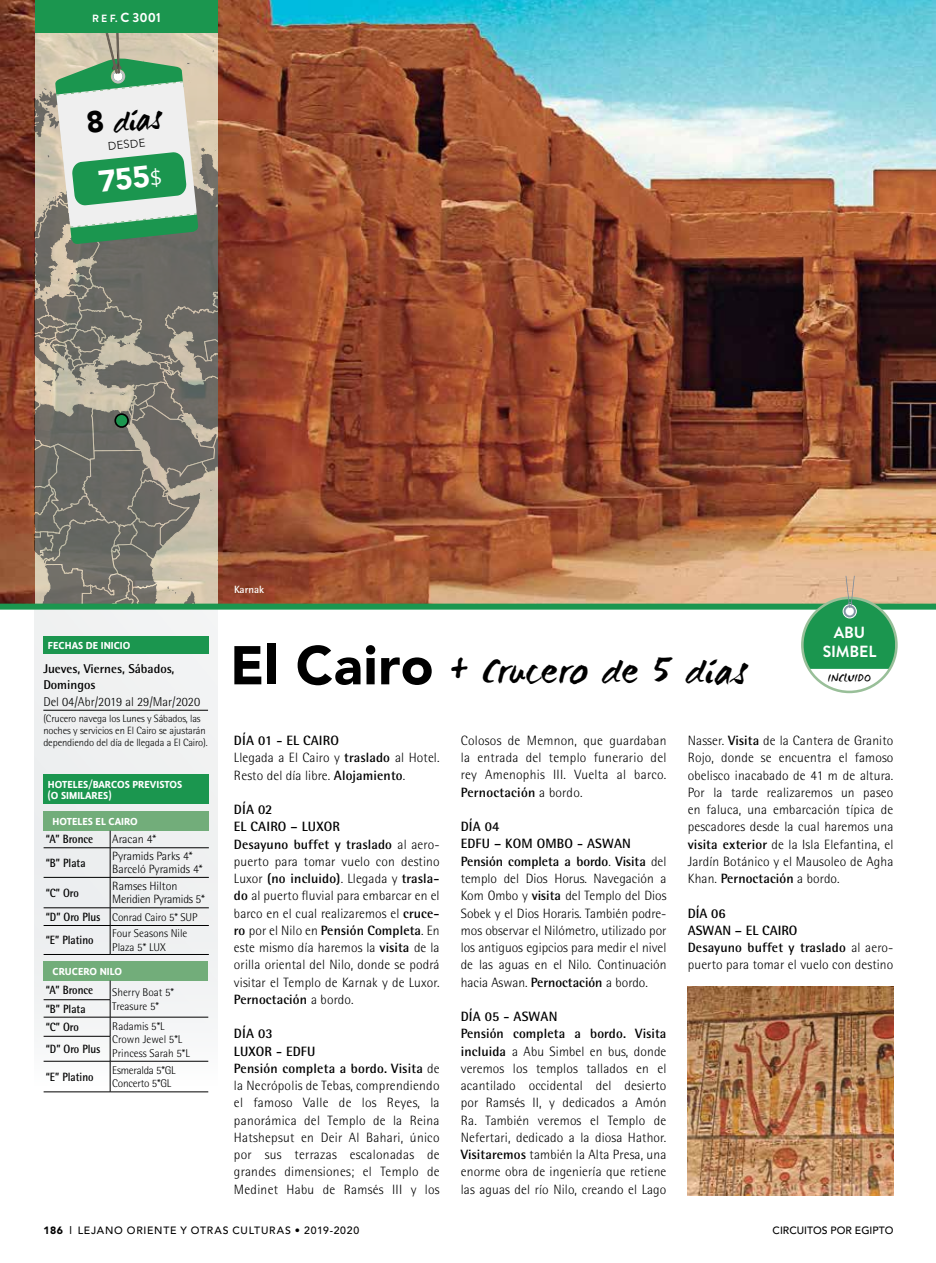
<style>
.page{position:relative;width:936px;height:1263px;background:#fff}
.page>*{position:absolute;margin:0;border:0;box-sizing:border-box;transform-origin:0 0}
.t1{font:39px "WC Mano Negra Bta";letter-spacing:.025em;color:#000}
.t2{font:33px "WC Mano Negra Bta";color:#000}
.t3{font:900 30px "Avenir";color:#fff}
.t4{font:700 16.2px/18.9px "Brandon Grotesque";letter-spacing:-.01em;color:#fff;text-align:center}
.t5{font:300 13.5px/17.2px "Rotis Semi Sans Std";letter-spacing:.01em;color:#000}
.t6{font:700 13.5px/17.2px "Rotis Semi Sans Std";letter-spacing:.01em;color:#000}
.t7{font:700 13.2px "Brandon Grotesque";color:#fff}
.t8{font:700 12.75px/16.5px "Rotis Semi Sans Std";color:#000}
.t9{font:300 12.75px "Rotis Semi Sans Std";color:#000}
.t10{font:700 12px/18.3px "Rotis Semi Sans Std";color:#000;scale:.9 1}
.t11{font:700 12px/10.5px "Lemon Sans Rnd";color:#fff}
.t12{font:300 12px/13.5px "Rotis Semi Sans Std";color:#000}
.t13{font:300 12px/13.5px "Rotis Semi Sans Std";letter-spacing:-.02em;color:#000}
.t14{font:12px "WC Mano Negra Bta";letter-spacing:.025em;color:#000}
.t15{font:300 11.25px/13.5px "Rotis Semi Sans Std";color:#000}
.t16{font:300 11.25px/13.5px "Rotis Semi Sans Std";letter-spacing:-.02em;color:#000}
.t17{font:300 11.1px "Avenir LT Std";color:#000}
.t18{font:300 10.5px/12px "Rotis Semi Sans Std";letter-spacing:-.01em;color:#000}
.t19{font:500 10.5px "Avenir LT Std";letter-spacing:.06em;color:#000}
.t20{font:500 10.5px "Avenir LT Std";color:#000}
.t21{font:700 10.5px "Rotis Semi Sans Std";color:#fff}
.s1{font-size:10.5px}
.s2{font-family:"Avenir";font-weight:900;font-size:30px}
.s3{font-family:"Chaparral Pro";font-weight:400;font-size:24.3px}
.s4{font-weight:700;font-size:12px}
.s5{font-family:"Avenir";font-weight:900;font-size:54px}
.s6{font-weight:700}
.s7{font-weight:300}
.s8{font-weight:900}
</style>
<div class="page">
<img style="left:0;top:0;width:935px;height:604px">
<div style="left:35px;top:610px;width:183px;height:483px;background:#f0f1f1"></div>
<hr style="left:43px;top:710px;width:165px;height:1px;background:#000">
<div style="left:44px;top:636px;width:165px;height:18px;background:#1b964f"></div>
<div style="left:44px;top:811px;width:165px;height:20px;background:#72ad7a"></div>
<hr style="left:44px;top:847px;width:66px;height:1px;background:#000">
<hr style="left:110px;top:847px;width:99px;height:1px;background:#000">
<svg style="left:110px;top:831px;width:1px;height:46px"></svg>
<hr style="left:44px;top:877px;width:66px;height:1px;background:#000">
<hr style="left:110px;top:877px;width:99px;height:1px;background:#000">
<hr style="left:110px;top:877px;width:1px;height:31px;background:#000">
<hr style="left:44px;top:907px;width:66px;height:1px;background:#000">
<hr style="left:110px;top:907px;width:99px;height:1px;background:#000">
<hr style="left:44px;top:925px;width:66px;height:1px;background:#000">
<hr style="left:110px;top:925px;width:99px;height:1px;background:#000">
<svg style="left:110px;top:908px;width:1px;height:46px"></svg>
<hr style="left:44px;top:954px;width:66px;height:1px;background:#000">
<hr style="left:110px;top:954px;width:99px;height:1px;background:#000">
<div style="left:44px;top:961px;width:164px;height:19px;background:#72ad7a"></div>
<hr style="left:44px;top:999px;width:66px;height:1px;background:#000">
<hr style="left:44px;top:1017px;width:66px;height:1px;background:#000">
<hr style="left:110px;top:1017px;width:98px;height:1px;background:#000">
<hr style="left:44px;top:1036px;width:66px;height:1px;background:#000">
<svg style="left:110px;top:980px;width:1px;height:81px"></svg>
<hr style="left:44px;top:1061px;width:66px;height:1px;background:#000">
<hr style="left:110px;top:1061px;width:98px;height:1px;background:#000">
<hr style="left:110px;top:1061px;width:1px;height:31px;background:#000">
<hr style="left:44px;top:1091px;width:66px;height:1px;background:#000">
<hr style="left:110px;top:1091px;width:98px;height:1px;background:#000">
<div style="left:44px;top:774px;width:165px;height:30px;background:#1b964f"></div>
<svg style="left:35px;top:33px;width:183px;height:571px;background:#909887"></svg>
<div style="left:35px;top:0;width:183px;height:33px;background:#1b964f"></div>
<div style="left:0;top:604px;width:935px;height:6px;background:#1b964f"></div>
<svg style="left:802px;top:576px;width:93px;height:93px;background:#62a66f"></svg>
<img style="left:687px;top:986px;width:206px;height:209px">
<p class="t7" style="left:92px;top:8px;width:70px"><span class="s1">R E F.</span> C 3001</p>
<h2 class="t2" style="left:84px;top:103px;width:77px;rotate:-6deg"><span class="s2">8</span> días</h2>
<p class="t17" style="left:107px;top:140px;width:39px;rotate:-6deg">DESDE</p>
<h3 class="t3" style="left:96px;top:156px;width:66px;rotate:-6deg">755<span class="s3">$</span></h3>
<p class="t11" style="left:48px;top:640px;width:84px">FECHAS DE INICIO</p>
<p class="t8" style="left:43px;top:660px;width:133px">Jueves, Viernes, Sábados,<br>Domingos</p>
<p class="t9" style="left:43px;top:694px;width:158px">Del 04/Abr/2019 al 29/Mar/2020</p>
<p class="t18" style="left:43px;top:712px;width:166px">(Crucero navega los Lunes y Sábados, las noches y servicios en El Cairo se ajustarán dependiendo del día de llegada a El Cairo).</p>
<p class="t11" style="left:48px;top:779px;width:136px">HOTELES/BARCOS PREVISTOS (O SIMILARES)</p>
<p class="t11" style="left:52px;top:816px;width:87px">HOTELES EL CAIRO</p>
<p class="t10" style="left:46px;top:830px;width:54px">“A” Bronce</p>
<p class="t12" style="left:112px;top:832px;width:46px">Aracan 4*</p>
<p class="t10" style="left:46px;top:853px;width:46px">“B” Plata</p>
<p class="t12" style="left:112px;top:849px;width:92px">Pyramids Parks 4*<br>Barceló Pyramids 4*</p>
<p class="t10" style="left:46px;top:883px;width:38px">“C” Oro</p>
<p class="t13" style="left:112px;top:879px;width:94px">Ramses Hilton<br>Meridien Pyramids 5*</p>
<p class="t15" style="left:46px;top:910px;width:153px"><span class="s4">“D” Oro Plus</span> Conrad Cairo 5* SUP</p>
<p class="t10" style="left:46px;top:931px;width:55px">“E” Platino</p>
<p class="t15" style="left:112px;top:926px;width:77px">Four Seasons Nile<br>Plaza 5* LUX</p>
<p class="t11" style="left:52px;top:966px;width:71px">CRUCERO NILO</p>
<p class="t10" style="left:46px;top:981px;width:54px">“A” Bronce</p>
<p class="t15" style="left:112px;top:985px;width:63px">Sherry Boat 5*<br>Treasure 5*</p>
<p class="t10" style="left:46px;top:999px;width:46px">“B” Plata “C” Oro</p>
<p class="t15" style="left:112px;top:1019px;width:79px">Radamis 5*L<br>Crown Jewel 5*L<br>Princess Sarah 5*L</p>
<p class="t10" style="left:46px;top:1039px;width:62px">“D” Oro Plus</p>
<p class="t10" style="left:46px;top:1067px;width:55px">“E” Platino</p>
<p class="t16" style="left:112px;top:1063px;width:65px">Esmeralda 5*GL<br>Concerto 5*GL</p>
<p class="t21" style="left:234px;top:583px;width:32px">Karnak</p>
<h1 class="t1" style="left:230px;top:645px;width:518px"><span class="s5">El Cairo</span> + Crucero de 5 días</h1>
<p class="t4" style="left:822px;top:623px;width:55px">ABU<br>SIMBEL</p>
<p class="t14" style="left:827px;top:670px;width:45px">INCLUIDO</p>
<p class="t5" style="left:234px;top:732px;width:207px"><span class="s6">DÍA 01 - EL CAIRO<br></span>Llegada a El Cairo y <span class="s6">traslado</span> al Hotel.<br>Resto del día libre. <span class="s6">Alojamiento</span>.</p>
<p class="t5" style="left:234px;top:801px;width:207px"><span class="s6">DÍA 02<br>EL CAIRO – LUXOR<br>Desayuno buffet y traslado</span> al aero&shy;puerto para tomar vuelo con destino<br>Luxor <span class="s6">(no incluido)</span>. Llegada y <span class="s6">trasla&shy;do</span> al puerto fluvial para embarcar en el barco en el cual realizaremos el <span class="s6">cruce&shy;ro</span> por el Nilo en <span class="s6">Pensión Completa</span>. En este mismo día haremos la <span class="s6">visita</span> de la orilla oriental del Nilo, donde se podrá visitar el Templo de Karnak y de Luxor.<br><span class="s6">Pernoctación</span> a bordo.</p>
<p class="t5" style="left:234px;top:1025px;width:207px"><span class="s6">DÍA 03<br>LUXOR - EDFU<br>Pensión completa a bordo. Visita</span> de la Necrópolis de Tebas, comprendiendo el famoso Valle de los Reyes, la panorámica del Templo de la Reina<br>Hatshepsut en Deir Al Bahari, único por sus terrazas escalonadas de grandes dimensiones; el Templo de<br>Medinet Habu de Ramsés III y los</p>
<p class="t5" style="left:461px;top:732px;width:207px;text-align:justify">Colosos de Memnon, que guardaban la entrada del templo funerario del rey Amenophis III. Vuelta al barco.<br><span class="s6">Pernoctación</span> a bordo.</p>
<p class="t5" style="left:461px;top:818px;width:207px"><span class="s6">DÍA 04<br>EDFU – KOM OMBO - ASWAN<br>Pensión completa a bordo</span>. <span class="s6">Visita</span> del templo del Dios Horus. Navegación a<br>Kom Ombo y <span class="s6">visita</span> del Templo del Dios<br>Sobek y el Dios Horaris. También podre&shy;mos observar el Nilómetro, utilizado por los antiguos egipcios para medir el nivel de las aguas en el Nilo. Continuación hacia Aswan. <span class="s6">Pernoctación</span> a bordo.</p>
<p class="t5" style="left:461px;top:1008px;width:207px"><span class="s6">DÍA 05 - ASWAN<br>Pensión completa a bordo. Visita incluida</span> a Abu Simbel en bus, donde veremos los templos tallados en el acantilado occidental del desierto por Ramsés II, y dedicados a Amón Ra. También veremos el Templo de Nefertari, dedicado a la diosa Hathor.<br><span class="s6">Visitaremos</span> también la Alta Presa, una enorme obra de ingeniería que retiene las aguas del río Nilo, creando el Lago</p>
<p class="t5" style="left:687px;top:732px;width:207px;text-align:justify">Nasser. <span class="s6">Visita</span> de la Cantera de Granito Rojo, donde se encuentra el famoso obelisco inacabado de 41 m de altura.<br>Por la tarde realizaremos un paseo en faluca, una embarcación típica de pescadores desde la cual haremos una <span class="s6">visita exterior</span> de la Isla Elefantina, el Jardín Botánico y el Mausoleo de Agha Khan. <span class="s6">Pernoctación</span> a bordo.</p>
<p class="t6" style="left:687px;top:904px;width:207px">DÍA 06<br>ASWAN – EL CAIRO<br>Desayuno buffet y traslado <span class="s7">al aero&shy;puerto para tomar el vuelo con destino</span></p>
<p class="t19" style="left:43px;top:1224px;width:317px"><span class="s8">186</span> l LEJANO ORIENTE Y OTRAS CULTURAS • 2019-2020</p>
<p class="t20" style="left:772px;top:1225px;width:122px">CIRCUITOS POR EGIPTO</p>
</div>
